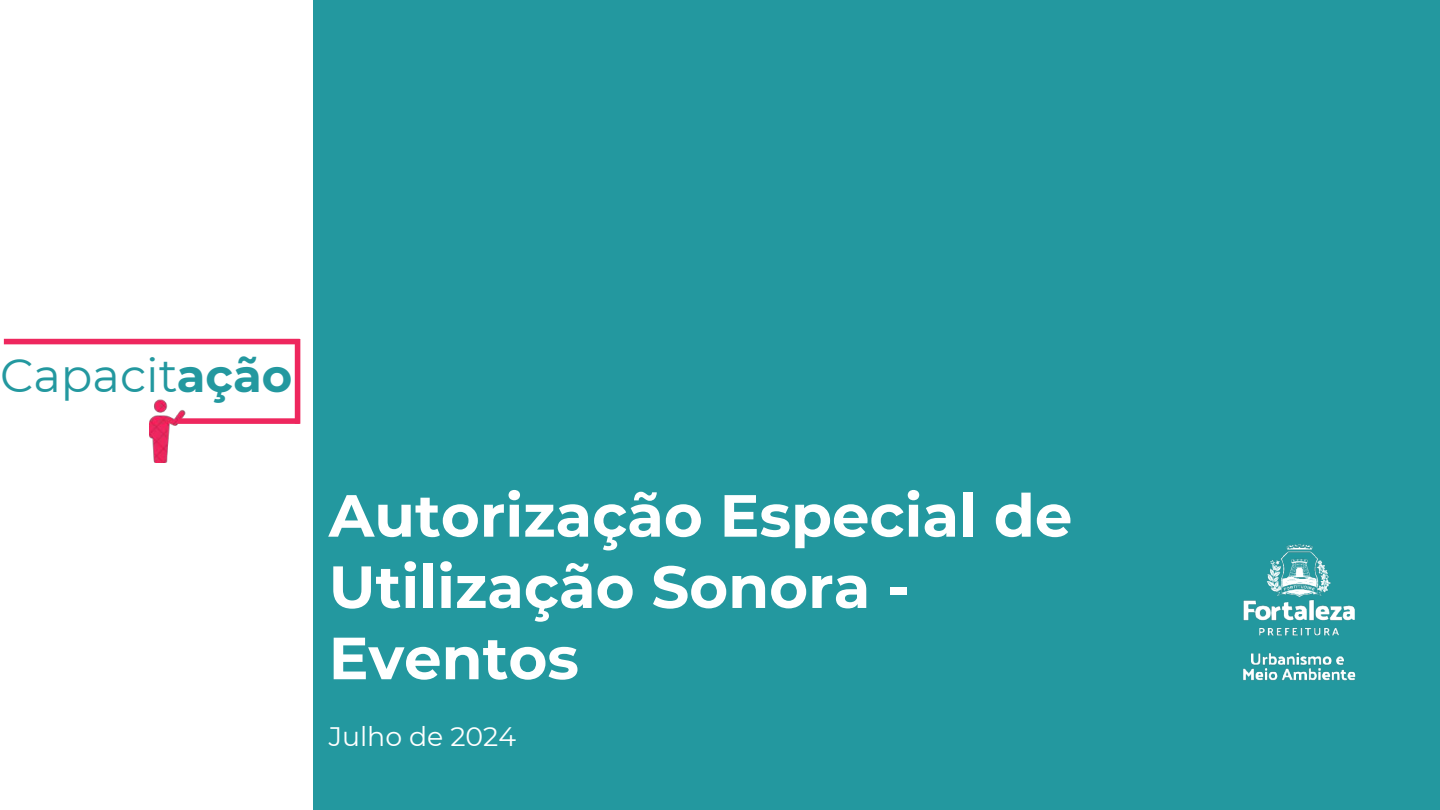
<style>
.page{position:relative;width:1440px;height:810px;background:#fff}
.page>*{position:absolute;margin:0;border:0;box-sizing:border-box;transform-origin:0 0}
.t1{font:700 59.4px/71.2px "Montserrat";color:#fff}
.t2{font:46.65px "Montserrat";color:#23989f}
.t3{font:26.7px "Montserrat";color:#fff}
.s1{font-weight:700}
</style>
<div class="page">
<div style="left:314px;top:0;width:1126px;height:810px;background:#23989f"></div>
<img style="left:150px;top:399px;width:36px;height:64px">
<div style="left:4px;top:339px;width:296px;height:5px;background:#ee275e"></div>
<div style="left:295px;top:339px;width:5px;height:85px;background:#ee275e"></div>
<div style="left:178px;top:418px;width:122px;height:6px;background:#ee275e"></div>
<div style="left:178px;top:430px;width:25px;height:27px;background:#fff"></div>
<img style="left:1243px;top:544px;width:113px;height:137px">
<p class="t2" style="left:0;top:347px;width:294px">Capacit<span class="s1">ação</span></p>
<p class="t1" style="left:329px;top:480px;width:745px">Autorização Especial de<br>Utilização Sonora -<br>Eventos</p>
<p class="t3" style="left:329px;top:720px;width:189px">Julho de 2024</p>
</div>
